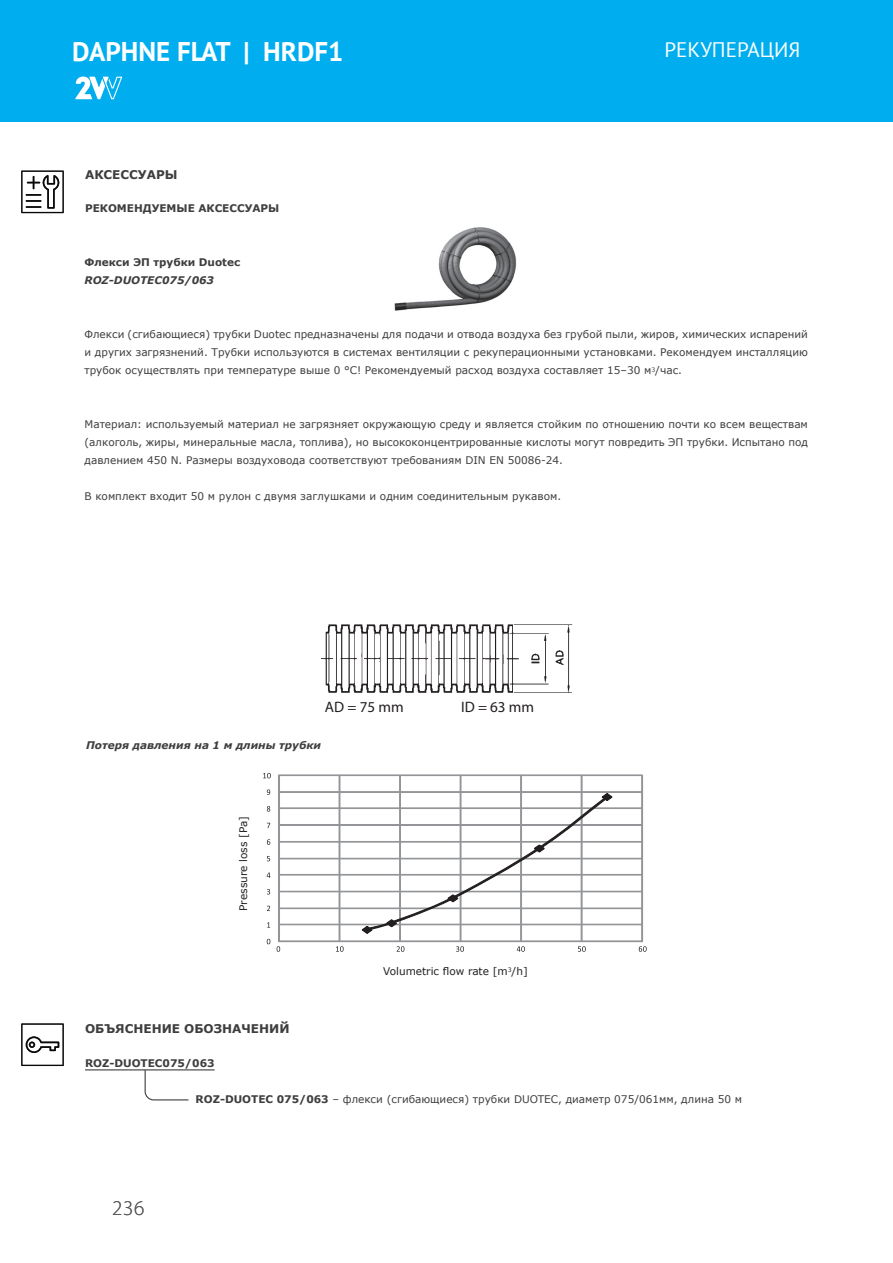
<style>
.page{position:relative;width:893px;height:1263px;background:#fff}
.page>*{position:absolute;margin:0;border:0;box-sizing:border-box;transform-origin:0 0}
.t1{font:700 27px "PT Sans";color:#fff}
.t2{font:21px "PT Sans";color:#fff}
.t3{font:300 21px "Myriad Pro";color:#57585a}
.t4{font:15.15px "Myriad Pro";color:#231f20}
.Titulek_TM{font:700 12px "Verdana";color:#3e3e3f}
.t5{font:10.5px/18px "Verdana";color:#3e3e3f;text-align:justify}
.t6{font:700 10.5px "Verdana";color:#3e3e3f}
.t7{font:italic 700 10.5px "Verdana";color:#3e3e3f}
.t8{font:10.5px "Verdana";color:#231f20}
.s1{font-weight:700}
</style>
<div class="page">
<svg style="left:321px;top:624px;width:251px;height:69px"></svg>
<div style="left:279px;top:924px;width:363px;height:1px;border:1px solid #939598"></div>
<div style="left:279px;top:908px;width:363px;height:1px;border:1px solid #939598"></div>
<div style="left:279px;top:891px;width:363px;height:1px;border:1px solid #939598"></div>
<div style="left:279px;top:874px;width:363px;height:1px;border:1px solid #939598"></div>
<div style="left:279px;top:858px;width:363px;height:1px;border:1px solid #939598"></div>
<div style="left:279px;top:841px;width:363px;height:1px;border:1px solid #939598"></div>
<div style="left:279px;top:824px;width:363px;height:2px;border:1px solid #939598"></div>
<div style="left:279px;top:807px;width:363px;height:2px;border:1px solid #939598"></div>
<div style="left:279px;top:791px;width:363px;height:2px;border:1px solid #939598"></div>
<div style="left:279px;top:774px;width:363px;height:2px;border:1px solid #939598"></div>
<div style="left:339px;top:775px;width:1px;height:167px;border:1px solid #939598"></div>
<div style="left:399px;top:775px;width:2px;height:167px;border:1px solid #939598"></div>
<div style="left:460px;top:775px;width:1px;height:167px;border:1px solid #939598"></div>
<div style="left:520px;top:775px;width:2px;height:167px;border:1px solid #939598"></div>
<div style="left:581px;top:775px;width:1px;height:167px;border:1px solid #939598"></div>
<div style="left:641px;top:775px;width:2px;height:167px;border:1px solid #939598"></div>
<div style="left:278px;top:775px;width:2px;height:167px;border:1px solid #939598"></div>
<div style="left:278px;top:940px;width:365px;height:2px;border:1px solid #939598"></div>
<svg style="left:361px;top:792px;width:252px;height:143px"></svg>
<svg style="left:267px;top:939px;width:3px;height:5px"></svg>
<svg style="left:267px;top:922px;width:3px;height:6px"></svg>
<svg style="left:267px;top:889px;width:3px;height:5px"></svg>
<svg style="left:267px;top:872px;width:3px;height:6px"></svg>
<svg style="left:267px;top:839px;width:3px;height:6px"></svg>
<svg style="left:267px;top:806px;width:3px;height:5px"></svg>
<svg style="left:267px;top:789px;width:3px;height:6px"></svg>
<svg style="left:263px;top:773px;width:8px;height:5px"></svg>
<svg style="left:277px;top:946px;width:3px;height:6px"></svg>
<svg style="left:336px;top:946px;width:8px;height:6px"></svg>
<svg style="left:397px;top:946px;width:7px;height:6px"></svg>
<svg style="left:456px;top:946px;width:8px;height:6px"></svg>
<svg style="left:517px;top:946px;width:8px;height:6px"></svg>
<svg style="left:578px;top:946px;width:8px;height:6px"></svg>
<svg style="left:639px;top:946px;width:8px;height:6px"></svg>
<img style="left:394px;top:227px;width:123px;height:84px">
<div style="left:0;top:0;width:893px;height:122px;background:#00aeef"></div>
<svg style="left:75px;top:76px;width:47px;height:23px"></svg>
<hr style="left:85px;top:1069px;width:130px;height:1px;background:#3e3e3f">
<svg style="left:21px;top:171px;width:43px;height:42px"></svg>
<svg style="left:21px;top:1023px;width:43px;height:43px"></svg>
<svg style="left:144px;top:1069px;width:46px;height:32px"></svg>
<h1 class="t1" style="left:72px;top:34px;width:273px">DAPHNE FLAT | HRDF1</h1>
<h2 class="t2" style="left:664px;top:36px;width:137px">РЕКУПЕРАЦИЯ</h2>
<h2 class="t2" style="left:653px;top:42px;width:149px">HEAT RECOVERY</h2>
<p class="Titulek_TM" style="left:85px;top:166px;width:94px">АКСЕССУАРЫ</p>
<p class="t6" style="left:85px;top:201px;width:196px">РЕКОМЕНДУЕМЫЕ АКСЕССУАРЫ</p>
<p class="t6" style="left:85px;top:255px;width:157px">Флекси ЭП трубки Duotec</p>
<p class="t7" style="left:85px;top:273px;width:131px">ROZ-DUOTEC075/063</p>
<p class="t5" style="left:85px;top:325px;width:725px">Флекси (сгибающиеся) трубки Duotec предназначены для подачи и отвода воздуха без грубой пыли, жиров, химических испарений и других загрязнений. Трубки используются в системах вентиляции с рекуперационными установками. Рекомендуем инсталляцию трубок осуществлять при температуре выше 0 °C! Рекомендуемый расход воздуха составляет 15–30 м<sup>3</sup>/час.</p>
<p class="t5" style="left:85px;top:415px;width:725px">Материал: используемый материал не загрязняет окружающую среду и является стойким по отношению почти ко всем веществам (алкоголь, жиры, минеральные масла, топлива), но высококонцентрированные кислоты могут повредить ЭП трубки. Испытано под давлением 450 N. Размеры воздуховода соответствуют требованиям DIN EN 50086-24.</p>
<p class="t5" style="left:85px;top:487px;width:478px">В комплект входит 50 м рулон с двумя заглушками и одним соединительным рукавом.</p>
<p class="t4" style="left:325px;top:697px;width:80px">AD = 75 mm</p>
<p class="t4" style="left:461px;top:697px;width:75px">ID = 63 mm</p>
<p class="t7" style="left:86px;top:738px;width:236px">Потеря давления на 1 м длины трубки</p>
<p class="t8" style="left:236px;top:911px;width:96px;rotate:-90deg">Pressure loss [Pa]</p>
<p class="Titulek_TM" style="left:85px;top:1020px;width:206px">ОБЪЯСНЕНИЕ ОБОЗНАЧЕНИЙ</p>
<p class="t8" style="left:383px;top:963px;width:146px">Volumetric flow rate [m<sup>3</sup>/h]</p>
<p class="t6" style="left:85px;top:1056px;width:131px">ROZ-DUOTEC075/063</p>
<p class="t5" style="left:196px;top:1090px;width:548px"><span class="s1">ROZ-DUOTEC 075/063</span> – флекси (сгибающиеся) трубки DUOTEC, диаметр 075/061мм, длина 50 м</p>
<h2 class="t3" style="left:112px;top:1195px;width:34px">236</h2>
</div>
